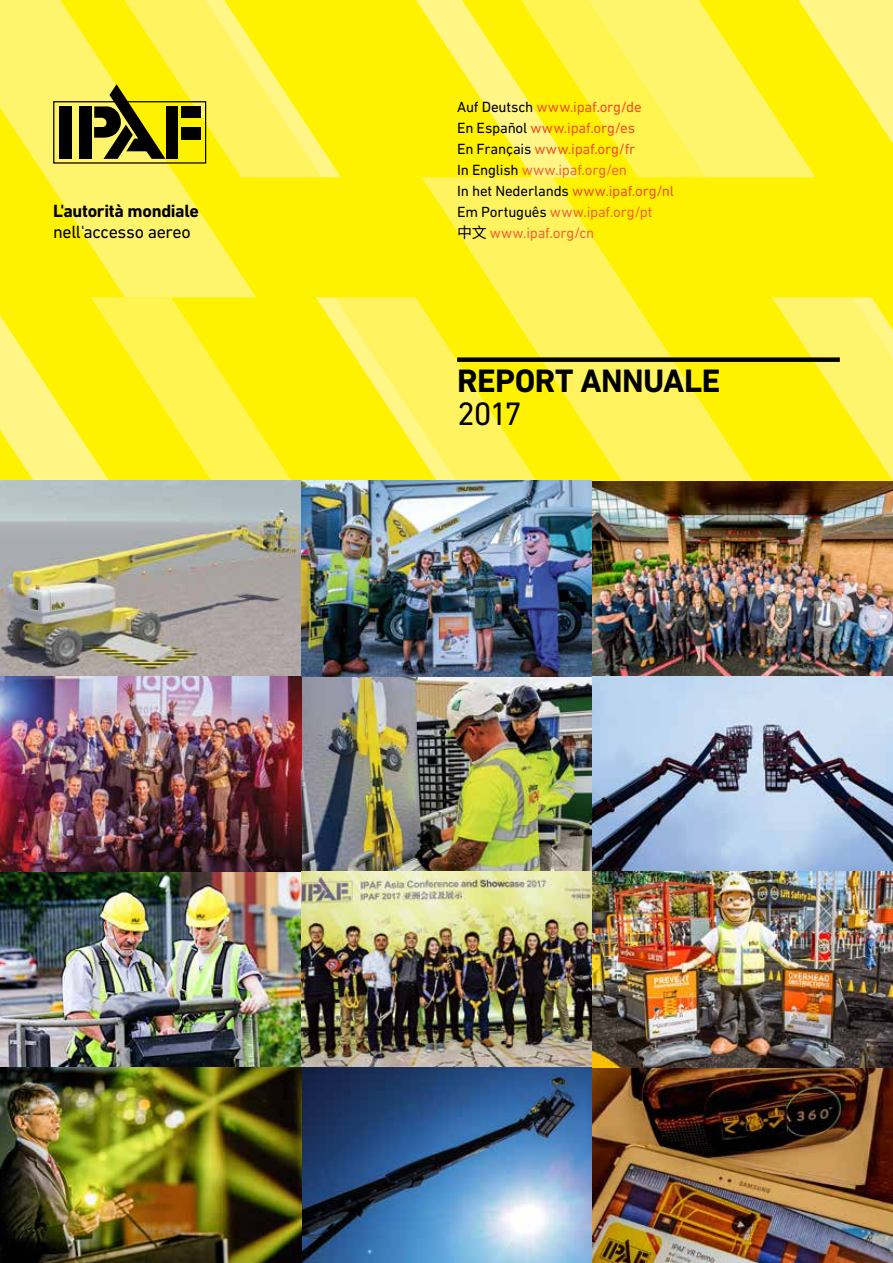
<style>
.page{position:relative;width:893px;height:1263px;background:#fff}
.page>*{position:absolute;margin:0;border:0;box-sizing:border-box;transform-origin:0 0}
.t1{font:700 33px "DIN Next LT Pro";letter-spacing:-.02em;color:#000}
.t2{font:33px "DIN Next LT Pro";color:#000}
.t3{font:700 18px "DIN Next LT Pro";letter-spacing:-.02em;color:#000}
.t4{font:18px "DIN Next LT Pro";letter-spacing:-.02em;color:#000}
.t5{font:15px/21px "DIN Next LT Pro";letter-spacing:-.015em;color:#000}
.s1{color:#f05323}
.s2{color:#f26631}
.s3{font-family:"Source Han Sans SC"}
</style>
<div class="page">
<img style="left:0;top:480px;width:893px;height:783px">
<div style="left:0;top:0;width:893px;height:480px;background:#fff200"></div>
<svg style="left:0;top:297px;width:291px;height:183px"></svg>
<svg style="left:316px;top:297px;width:106px;height:161px"></svg>
<svg style="left:772px;top:297px;width:121px;height:183px"></svg>
<svg style="left:422px;top:177px;width:330px;height:303px"></svg>
<svg style="left:416px;top:0;width:477px;height:177px"></svg>
<svg style="left:0;top:0;width:256px;height:297px;fill:#fff56d"></svg>
<div style="left:457px;top:357px;width:383px;height:5px;background:#000"></div>
<div style="left:53px;top:101px;width:153px;height:63px;border:1px solid #000"></div>
<div style="left:59px;top:106px;width:12px;height:53px;background:#000"></div>
<div style="left:80px;top:106px;width:12px;height:53px;background:#000"></div>
<svg style="left:94px;top:0;width:247px;height:177px"></svg>
<div style="left:167px;top:106px;width:11px;height:53px;background:#000"></div>
<div style="left:181px;top:106px;width:19px;height:12px;background:#000"></div>
<div style="left:181px;top:127px;width:19px;height:12px;background:#000"></div>
<p class="t3" style="left:53px;top:201px;width:147px">L'autorità mondiale</p>
<p class="t4" style="left:53px;top:222px;width:139px">nell'accesso aereo</p>
<p class="t5" style="left:457px;top:97px;width:218px">Auf Deutsch <span class="s1">www.ipaf.org/de<br></span>En Español <span class="s1">www.ipaf.org/es<br></span>En Français <span class="s1">www.ipaf.org/fr<br></span>In English <span class="s2">www.ipaf.org/en<br></span>In het Nederlands <span class="s1">www.ipaf.org/nl<br></span>Em Português <span class="s2">www.ipaf.org/pt<br></span><span class="s3">中文</span> <span class="s2">www.ipaf.org/cn</span></p>
<h1 class="t1" style="left:457px;top:361px;width:265px">REPORT ANNUALE</h1>
<h1 class="t2" style="left:457px;top:394px;width:66px">2017</h1>
</div>
